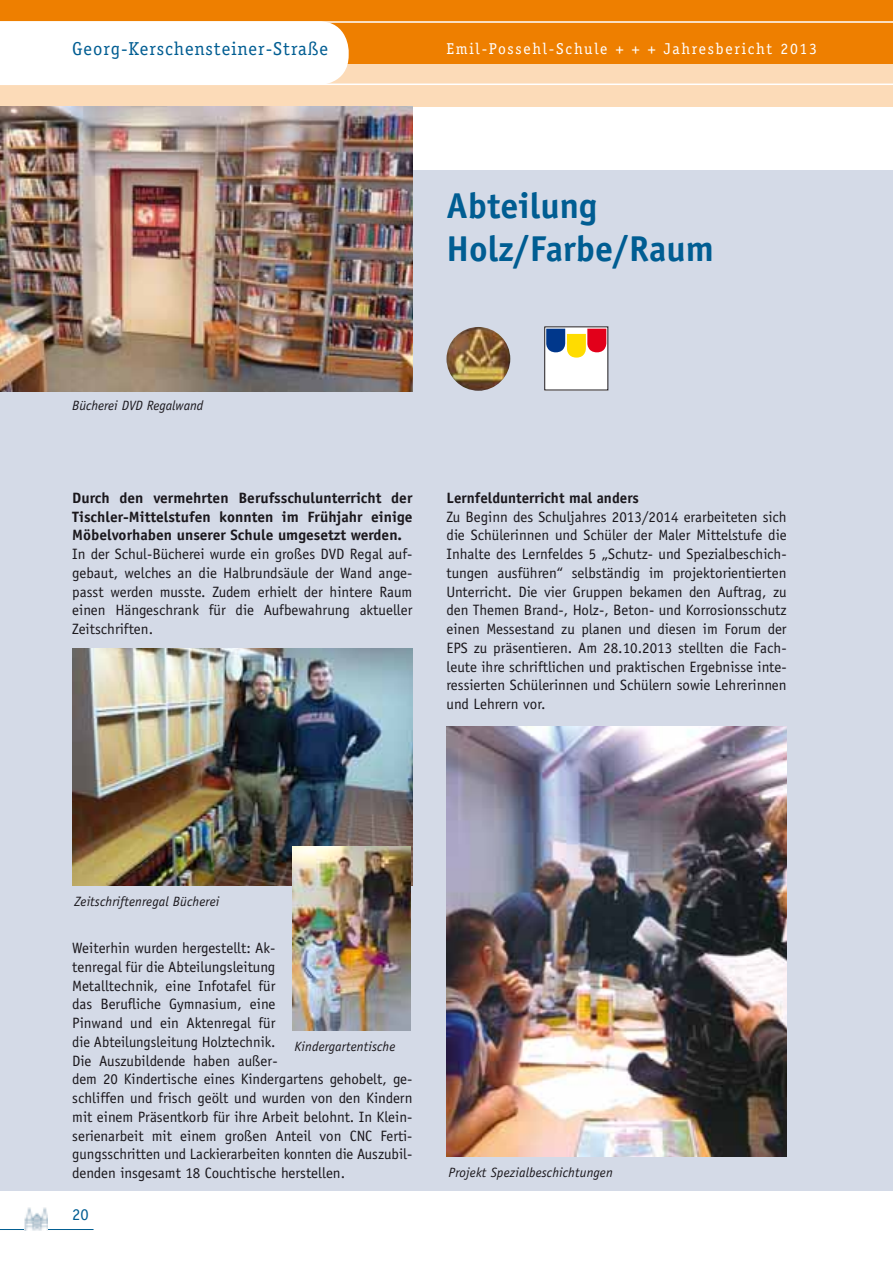
<style>
.page{position:relative;width:893px;height:1263px;background:#fff}
.page>*{position:absolute;margin:0;border:0;box-sizing:border-box;transform-origin:0 0}
.t1{font:700 36px/43.2px "Officina Sans";color:#005d92}
.t2{font:18.75px "Officina Serif";letter-spacing:.05em;color:#005d92}
.t3{font:16.5px "Officina Sans";color:#005d92}
.t4{font:15.75px "Officina Serif";letter-spacing:.11em;color:#fff}
.t5{font:15px/18.8px "Officina Sans";color:#1a171c;text-align:justify}
.t6{font:700 15px/18.8px "Officina Sans";color:#1a171c;text-align:justify}
.t7{font:italic 13.5px "Officina Sans";letter-spacing:.01em;color:#1a171c}
</style>
<div class="page">
<div style="left:0;top:0;width:893px;height:64px;background:#ee7f00"></div>
<div style="left:0;top:64px;width:893px;height:42px;background:#fcdbb8"></div>
<hr style="left:0;top:1229px;width:94px;height:1px;background:#005d92">
<svg style="left:349px;top:21px;width:544px;height:64px"></svg>
<div style="left:0;top:21px;width:349px;height:64px;background:#fff"></div>
<img style="left:25px;top:1207px;width:23px;height:24px">
<div style="left:0;top:170px;width:893px;height:1021px;background:#d4dae7"></div>
<img style="left:0;top:106px;width:412px;height:285px">
<div style="left:544px;top:326px;width:64px;height:65px;background:#fff"></div>
<svg style="left:546px;top:329px;width:60px;height:29px"></svg>
<img style="left:446px;top:327px;width:64px;height:64px;border-radius:50%">
<img style="left:72px;top:648px;width:340px;height:238px">
<img style="left:292px;top:846px;width:118px;height:184px">
<img style="left:446px;top:727px;width:341px;height:430px">
<p class="t2" style="left:72px;top:42px;width:257px">Georg-Kerschensteiner-Straße</p>
<p class="t4" style="left:446px;top:43px;width:372px">Emil-Possehl-Schule + + + Jahresbericht 2013</p>
<h1 class="t1" style="left:446px;top:187px;width:269px">Abteilung<br>Holz/Farbe/Raum</h1>
<p class="t7" style="left:72px;top:400px;width:133px">Bücherei DVD Regalwand</p>
<p class="t6" style="left:72px;top:490px;width:342px">Durch den vermehrten Berufsschulunterricht der Tischler-Mittelstufen konnten im Frühjahr einige Möbelvorhaben unserer Schule umgesetzt werden.</p>
<p class="t5" style="left:72px;top:546px;width:342px">In der Schul-Bücherei wurde ein großes DVD Regal auf&shy;gebaut, welches an die Halbrundsäule der Wand ange&shy;passt werden musste. Zudem erhielt der hintere Raum einen Hängeschrank für die Aufbewahrung aktueller Zeitschriften.</p>
<p class="t6" style="left:446px;top:490px;width:194px">Lernfeldunterricht mal anders</p>
<p class="t5" style="left:446px;top:509px;width:342px">Zu Beginn des Schuljahres 2013/2014 erarbeiteten sich die Schülerinnen und Schüler der Maler Mittelstufe die Inhalte des Lernfeldes 5 „Schutz- und Spezialbeschich&shy;tungen ausführen“ selbständig im projektorientierten Unterricht. Die vier Gruppen bekamen den Auftrag, zu den Themen Brand-, Holz-, Beton- und Korrosionsschutz einen Messestand zu planen und diesen im Forum der EPS zu präsentieren. Am 28.10.2013 stellten die Fach&shy;leute ihre schriftlichen und praktischen Ergebnisse inte&shy;ressierten Schülerinnen und Schülern sowie Lehrerinnen und Lehrern vor.</p>
<p class="t7" style="left:74px;top:897px;width:146px">Zeitschriftenregal Bücherei</p>
<p class="t5" style="left:72px;top:940px;width:342px;text-align:left">Weiterhin wurden hergestellt: Ak-<br>tenregal für die Abteilungsleitung<br>Metalltechnik, eine Infotafel für<br>das Berufliche Gymnasium, eine<br>Pinwand und ein Aktenregal für<br>die Abteilungsleitung Holztechnik.<br>Die Auszubildende haben außer-<br>dem 20 Kindertische eines Kindergartens gehobelt, ge&shy;schliffen und frisch geölt und wurden von den Kindern mit einem Präsentkorb für ihre Arbeit belohnt. In Klein&shy;serienarbeit mit einem großen Anteil von CNC Ferti&shy;gungsschritten und Lackierarbeiten konnten die Auszubil&shy;denden insgesamt 18 Couchtische herstellen.</p>
<p class="t7" style="left:295px;top:1041px;width:102px">Kindergartentische</p>
<p class="t3" style="left:72px;top:1208px;width:18px">20</p>
<p class="t7" style="left:449px;top:1168px;width:166px">Projekt Spezialbeschichtungen</p>
</div>
